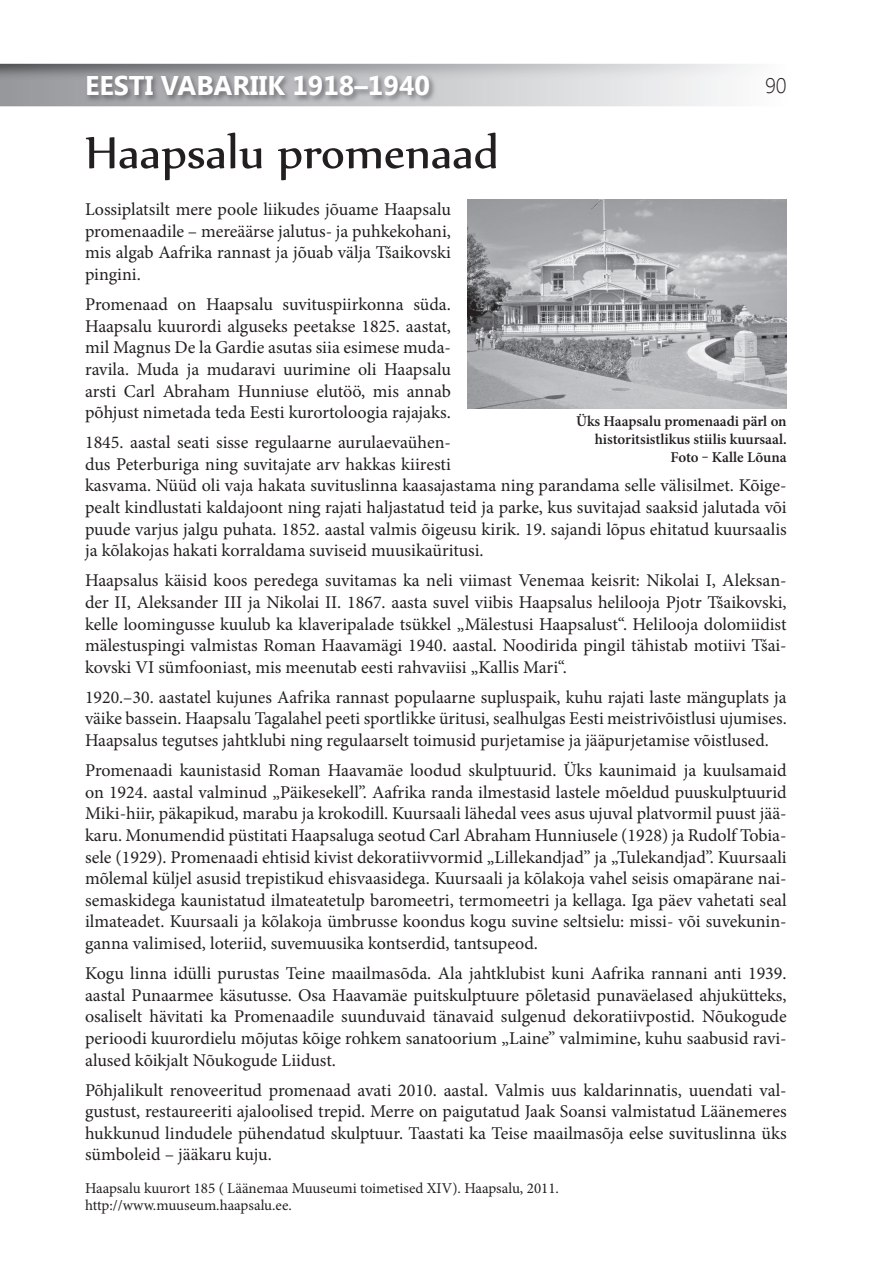
<style>
.page{position:relative;width:893px;height:1263px;background:#fff}
.page>*{position:absolute;margin:0;border:0;box-sizing:border-box;transform-origin:0 0}
.t1{font:54px "Nyala";color:#231f20}
.t2{font:700 27px "Segoe UI";color:#fff}
.t3{font:300 21px "Segoe UI";color:#231f20}
.t4{font:18px/21.6px "Minion Pro";color:#231f20;text-align:justify}
.t5{font:15px/16.5px "Minion Pro";color:#231f20}
.t6{font:600 15px/18px "Minion Pro";color:#231f20;text-align:right}
</style>
<div class="page">
<img style="left:0;top:64px;width:750px;height:42px">
<img style="left:85px;top:74px;width:352px;height:29px">
<img style="left:468px;top:199px;width:319px;height:210px">
<h2 class="t2" style="left:85px;top:66px;width:347px">EESTI VABARIIK 1918–1940</h2>
<p class="t3" style="left:765px;top:71px;width:23px">90</p>
<h1 class="t1" style="left:85px;top:120px;width:415px">Haapsalu promenaad</h1>
<p class="t4" style="left:85px;top:199px;width:367px">Lossiplatsilt mere poole liikudes jõuame Haapsalu promenaadile – mereäärse jalutus- ja puhkekohani, mis algab Aafrika rannast ja jõuab välja Tšaikovski pingini.</p>
<p class="t4" style="left:85px;top:294px;width:367px">Promenaad on Haapsalu suvituspiirkonna süda.<br>Haapsalu kuurordi alguseks peetakse 1825. aastat, mil Magnus De la Gardie asutas siia esimese muda&shy;ravila. Muda ja mudaravi uurimine oli Haapsalu arsti Carl Abraham Hunniuse elutöö, mis annab põhjust nimetada teda Eesti kurortoloogia rajajaks.</p>
<p class="t4" style="left:85px;top:432px;width:703px;text-align:left">1845. aastal seati sisse regulaarne aurulaevaühen-<br>dus Peterburiga ning suvitajate arv hakkas kiiresti<br>kasvama. Nüüd oli vaja hakata suvituslinna kaasajastama ning parandama selle välisilmet. Kõige&shy;pealt kindlustati kaldajoont ning rajati haljastatud teid ja parke, kus suvitajad saaksid jalutada või puude varjus jalgu puhata. 1852. aastal valmis õigeusu kirik. 19. sajandi lõpus ehitatud kuursaalis ja kõlakojas hakati korraldama suviseid muusikaüritusi.</p>
<p class="t4" style="left:85px;top:570px;width:703px">Haapsalus käisid koos peredega suvitamas ka neli viimast Venemaa keisrit: Nikolai I, Aleksan&shy;der II, Aleksander III ja Nikolai II. 1867. aasta suvel viibis Haapsalus helilooja Pjotr Tšaikovski, kelle loomingusse kuulub ka klaveripalade tsükkel „Mälestusi Haapsalust“. Helilooja dolomiidist mälestuspingi valmistas Roman Haavamägi 1940. aastal. Noodirida pingil tähistab motiivi Tšai&shy;kovski VI sümfooniast, mis meenutab eesti rahvaviisi „Kallis Mari“.</p>
<p class="t4" style="left:85px;top:686px;width:703px">1920.–30. aastatel kujunes Aafrika rannast populaarne supluspaik, kuhu rajati laste mänguplats ja väike bassein. Haapsalu Tagalahel peeti sportlikke üritusi, sealhulgas Eesti meistrivõistlusi ujumises.<br>Haapsalus tegutses jahtklubi ning regulaarselt toimusid purjetamise ja jääpurjetamise võistlused.</p>
<p class="t4" style="left:85px;top:760px;width:703px">Promenaadi kaunistasid Roman Haavamäe loodud skulptuurid. Üks kaunimaid ja kuulsamaid on 1924. aastal valminud „Päikesekell”. Aafrika randa ilmestasid lastele mõeldud puuskulptuurid Miki-hiir, päkapikud, marabu ja krokodill. Kuursaali lähedal vees asus ujuval platvormil puust jää&shy;karu. Monumendid püstitati Haapsaluga seotud Carl Abraham Hunniusele (1928) ja Rudolf Tobia&shy;sele (1929). Promenaadi ehtisid kivist dekoratiivvormid „Lillekandjad” ja „Tulekandjad”. Kuursaali mõlemal küljel asusid trepistikud ehisvaasidega. Kuursaali ja kõlakoja vahel seisis omapärane nai&shy;semaskidega kaunistatud ilmateatetulp baromeetri, termomeetri ja kellaga. Iga päev vahetati seal ilmateadet. Kuursaali ja kõlakoja ümbrusse koondus kogu suvine seltsielu: missi- või suvekunin&shy;ganna valimised, loteriid, suvemuusika kontserdid, tantsupeod.</p>
<p class="t4" style="left:85px;top:963px;width:703px">Kogu linna idülli purustas Teine maailmasõda. Ala jahtklubist kuni Aafrika rannani anti 1939. aastal Punaarmee käsutusse. Osa Haavamäe puitskulptuure põletasid punaväelased ahjukütteks, osaliselt hävitati ka Promenaadile suunduvaid tänavaid sulgenud dekoratiivpostid. Nõukogude perioodi kuurordielu mõjutas kõige rohkem sanatoorium „Laine” valmimine, kuhu saabusid ravi&shy;alused kõikjalt Nõukogude Liidust.</p>
<p class="t4" style="left:85px;top:1079px;width:703px">Põhjalikult renoveeritud promenaad avati 2010. aastal. Valmis uus kaldarinnatis, uuendati val&shy;gustust, restaureeriti ajaloolised trepid. Merre on paigutatud Jaak Soansi valmistatud Läänemeres hukkunud lindudele pühendatud skulptuur. Taastati ka Teise maailmasõja eelse suvituslinna üks sümboleid – jääkaru kuju.</p>
<p class="t5" style="left:85px;top:1180px;width:475px">Haapsalu kuurort 185 ( Läänemaa Muuseumi toimetised XIV). Haapsalu, 2011. http://www.muuseum.haapsalu.ee.</p>
<p class="t6" style="left:576px;top:412px;width:212px">Üks Haapsalu promenaadi pärl on historitsistlikus stiilis kuursaal.<br>Foto ‒ Kalle Lõuna</p>
</div>
